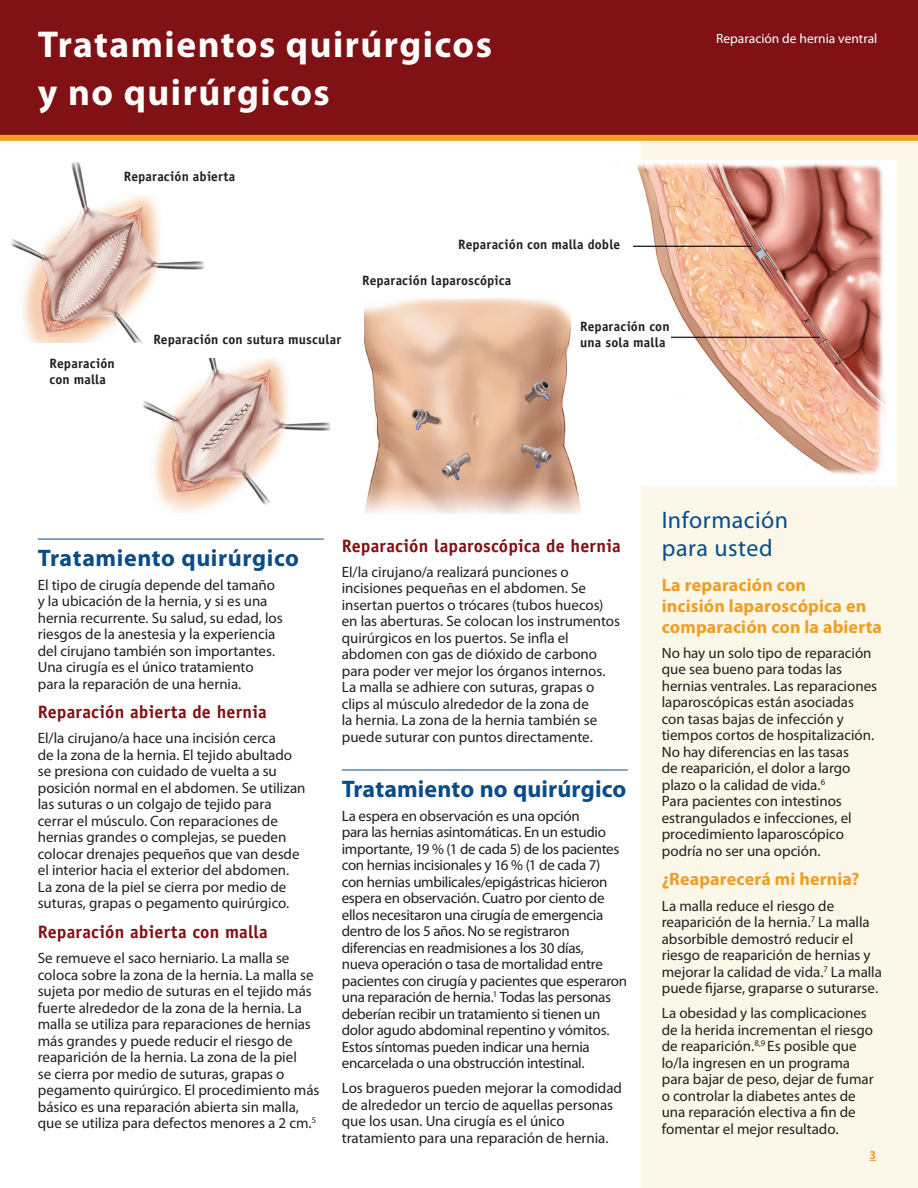
<style>
.page{position:relative;width:918px;height:1188px;background:#fff}
.page>*{position:absolute;margin:0;border:0;box-sizing:border-box;transform-origin:0 0}
.t1{font:700 37.5px/48px "Myriad Pro";letter-spacing:.04em;color:#fff}
.t2{font:700 24px "Myriad Pro";letter-spacing:.01em;color:#0a4c87}
.t3{font:24px/28.5px "Myriad Pro";letter-spacing:.02em;color:#0a4c87}
.t4{font:700 18px/21px "Myriad Pro";letter-spacing:.005em;color:#f09d24}
.t5{font:700 18px "Officina Sans Std";letter-spacing:.01em;color:#801114}
.t6{font:15px/16.5px "Myriad Pro";letter-spacing:-.005em;color:#231f20}
.t7{font:700 13.5px/16.2px "Officina Sans Std";letter-spacing:.01em;color:#231f20}
.t8{font:13.5px "Myriad Pro";color:#fff}
.t9{font:700 12px "Myriad Pro";color:#f09d24}
</style>
<div class="page">
<img style="left:142px;top:358px;width:189px;height:155px">
<div style="left:642px;top:139px;width:276px;height:1049px;background:#fbf8e9"></div>
<hr style="left:38px;top:539px;width:286px;height:1px;background:#0a4c87">
<hr style="left:342px;top:770px;width:286px;height:1px;background:#0a4c87">
<img style="left:632px;top:161px;width:265px;height:324px">
<img style="left:11px;top:161px;width:193px;height:181px">
<img style="left:365px;top:298px;width:215px;height:215px">
<div style="left:0;top:0;width:918px;height:135px;background:#801114"></div>
<div style="left:580px;top:321px;width:91px;height:37px;background:#fff"></div>
<div style="left:0;top:135px;width:918px;height:6px;background:#f09d24"></div>
<h1 class="t1" style="left:38px;top:20px;width:456px">Tratamientos quirúrgicos y no quirúrgicos</h1>
<p class="t8" style="left:716px;top:30px;width:163px">Reparación de hernia ventral</p>
<p class="t7" style="left:124px;top:169px;width:113px">Reparación abierta</p>
<p class="t7" style="left:50px;top:355px;width:67px">Reparación con malla</p>
<p class="t7" style="left:153px;top:331px;width:189px">Reparación con sutura muscular</p>
<p class="t7" style="left:458px;top:237px;width:164px">Reparación con malla doble</p>
<p class="t7" style="left:362px;top:272px;width:151px">Reparación laparoscópica</p>
<p class="t7" style="left:580px;top:318px;width:91px">Reparación con una sola malla</p>
<h2 class="t2" style="left:38px;top:543px;width:263px">Tratamiento quirúrgico</h2>
<p class="t6" style="left:38px;top:576px;width:246px">El tipo de cirugía depende del tamaño y la ubicación de la hernia, y si es una hernia recurrente. Su salud, su edad, los riesgos de la anestesia y la experiencia del cirujano también son importantes.<br>Una cirugía es el único tratamiento para la reparación de una hernia.</p>
<p class="t5" style="left:38px;top:701px;width:231px">Reparación abierta de hernia</p>
<p class="t6" style="left:38px;top:730px;width:269px">El/la cirujano/a hace una incisión cerca<br>de la zona de la hernia. El tejido abultado se presiona con cuidado de vuelta a su posición normal en el abdomen. Se utilizan las suturas o un colgajo de tejido para cerrar el músculo. Con reparaciones de hernias grandes o complejas, se pueden colocar drenajes pequeños que van desde el interior hacia el exterior del abdomen.<br>La zona de la piel se cierra por medio de suturas, grapas o pegamento quirúrgico.</p>
<p class="t5" style="left:38px;top:921px;width:232px">Reparación abierta con malla</p>
<p class="t6" style="left:38px;top:950px;width:283px">Se remueve el saco herniario. La malla se coloca sobre la zona de la hernia. La malla se sujeta por medio de suturas en el tejido más fuerte alrededor de la zona de la hernia. La malla se utiliza para reparaciones de hernias más grandes y puede reducir el riesgo de reaparición de la hernia. La zona de la piel<br>se cierra por medio de suturas, grapas o pegamento quirúrgico. El procedimiento más básico es una reparación abierta sin malla, que se utiliza para defectos menores a 2 cm.<sup>5</sup></p>
<p class="t5" style="left:342px;top:534px;width:280px">Reparación laparoscópica de hernia</p>
<p class="t6" style="left:342px;top:563px;width:280px">El/la cirujano/a realizará punciones o incisiones pequeñas en el abdomen. Se insertan puertos o trócares (tubos huecos) en las aberturas. Se colocan los instrumentos quirúrgicos en los puertos. Se infla el abdomen con gas de dióxido de carbono para poder ver mejor los órganos internos.<br>La malla se adhiere con suturas, grapas o clips al músculo alrededor de la zona de<br>la hernia. La zona de la hernia también se puede suturar con puntos directamente.</p>
<h2 class="t2" style="left:342px;top:774px;width:286px">Tratamiento no quirúrgico</h2>
<p class="t6" style="left:342px;top:807px;width:287px">La espera en observación es una opción<br>para las hernias asintomáticas. En un estudio importante, 19 % (1 de cada 5) de los pacientes con hernias incisionales y 16 % (1 de cada 7)<br>con hernias umbilicales/epigástricas hicieron espera en observación. Cuatro por ciento de ellos necesitaron una cirugía de emergencia dentro de los 5 años. No se registraron diferencias en readmisiones a los 30 días,<br>nueva operación o tasa de mortalidad entre pacientes con cirugía y pacientes que esperaron una reparación de hernia.<sup>1</sup> Todas las personas deberían recibir un tratamiento si tienen un dolor agudo abdominal repentino y vómitos.<br>Estos síntomas pueden indicar una hernia encarcelada o una obstrucción intestinal.</p>
<p class="t6" style="left:342px;top:1080px;width:282px">Los bragueros pueden mejorar la comodidad de alrededor un tercio de aquellas personas que los usan. Una cirugía es el único tratamiento para una reparación de hernia.</p>
<h2 class="t3" style="left:662px;top:505px;width:128px">Información para usted</h2>
<p class="t4" style="left:662px;top:573px;width:222px">La reparación con<br>incisión laparoscópica en comparación con la abierta</p>
<p class="t6" style="left:662px;top:644px;width:217px">No hay un solo tipo de reparación que sea bueno para todas las hernias ventrales. Las reparaciones laparoscópicas están asociadas con tasas bajas de infección y tiempos cortos de hospitalización.<br>No hay diferencias en las tasas<br>de reaparición, el dolor a largo plazo o la calidad de vida.<sup>6<br></sup>Para pacientes con intestinos estrangulados e infecciones, el procedimiento laparoscópico podría no ser una opción.</p>
<p class="t4" style="left:662px;top:868px;width:199px">¿Reaparecerá mi hernia?</p>
<p class="t6" style="left:662px;top:897px;width:222px">La malla reduce el riesgo de reaparición de la hernia.<sup>7</sup> La malla absorbible demostró reducir el riesgo de reaparición de hernias y mejorar la calidad de vida.<sup>7</sup> La malla puede fijarse, graparse o suturarse.</p>
<p class="t6" style="left:662px;top:1005px;width:213px">La obesidad y las complicaciones de la herida incrementan el riesgo de reaparición.<sup>8,9</sup> Es posible que lo/la ingresen en un programa para bajar de peso, dejar de fumar o controlar la diabetes antes de una reparación electiva a fin de fomentar el mejor resultado.</p>
<p class="t9" style="left:869px;top:1147px;width:8px">3</p>
</div>
